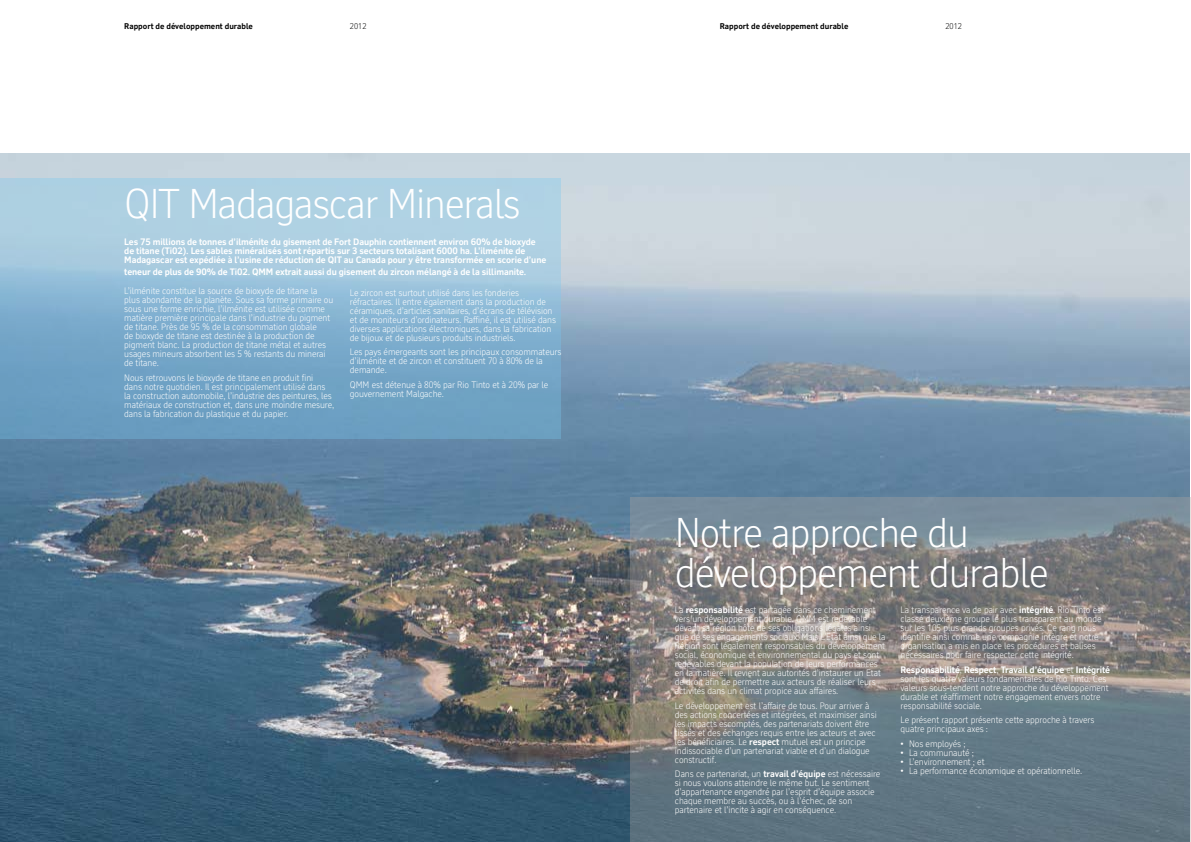
<style>
.page{position:relative;width:1191px;height:842px;background:#fff}
.page>*{position:absolute;margin:0;border:0;box-sizing:border-box;transform-origin:0 0}
.t1{font:300 40px/40px "RT Vickerman";letter-spacing:-.03em;color:#fff}
.t2{font:300 9px/9px "RT Vickerman";letter-spacing:-.01em;color:#fff}
.t3{font:700 9px/9px "RT Vickerman";letter-spacing:-.01em;color:#fff}
.t4{font:700 8px "RT Vickerman";color:#000}
.t5{font:300 8px "RT Vickerman";color:#000}
.s1{font-weight:700}
</style>
<div class="page">
<img style="left:0;top:153px;width:1189px;height:689px">
<svg style="left:0;top:178px;width:561px;height:261px;background:#8db8d3"></svg>
<svg style="left:630px;top:498px;width:561px;height:344px;background:#757e83"></svg>
<p class="t4" style="left:124px;top:21px;width:130px">Rapport de développement durable</p>
<p class="t5" style="left:350px;top:21px;width:18px">2012</p>
<p class="t4" style="left:720px;top:21px;width:130px">Rapport de développement durable</p>
<p class="t5" style="left:945px;top:21px;width:18px">2012</p>
<h1 class="t1" style="left:124px;top:183px;width:398px">QIT Madagascar Minerals</h1>
<p class="t3" style="left:124px;top:238px;width:423px">Les 75 millions de tonnes d’ilménite du gisement de Fort Dauphin contiennent environ 60% de bioxyde de titane (Ti02). Les sables minéralisés sont répartis sur 3 secteurs totalisant 6000 ha. L’ilménite de<br>Madagascar est expédiée à l’usine de réduction de QIT au Canada pour y être transformée en scorie d’une</p>
<p class="t3" style="left:124px;top:268px;width:403px">teneur de plus de 90% de Ti02. QMM extrait aussi du gisement du zircon mélangé à de la sillimanite.</p>
<p class="t2" style="left:124px;top:287px;width:210px">L’ilménite constitue la source de bioxyde de titane la plus abondante de la planète. Sous sa forme primaire ou sous une forme enrichie, l’ilménite est utilisée comme matière première principale dans l’industrie du pigment de titane. Près de 95 % de la consommation globale<br>de bioxyde de titane est destinée à la production de pigment blanc. La production de titane métal et autres usages mineurs absorbent les 5 % restants du minerai de titane.</p>
<p class="t2" style="left:124px;top:373px;width:211px">Nous retrouvons le bioxyde de titane en produit fini<br>dans notre quotidien. Il est principalement utilisé dans la construction automobile, l’industrie des peintures, les matériaux de construction et, dans une moindre mesure, dans la fabrication du plastique et du papier.</p>
<p class="t2" style="left:350px;top:288px;width:207px">Le zircon est surtout utilisé dans les fonderies réfractaires. Il entre également dans la production de céramiques, d’articles sanitaires, d’écrans de télévision et de moniteurs d’ordinateurs. Raffiné, il est utilisé dans diverses applications électroniques, dans la fabrication de bijoux et de plusieurs produits industriels.</p>
<p class="t2" style="left:350px;top:348px;width:213px">Les pays émergeants sont les principaux consommateurs d’ilménite et de zircon et constituent 70 à 80% de la demande.</p>
<p class="t2" style="left:350px;top:380px;width:200px">QMM est détenue à 80% par Rio Tinto et à 20% par le gouvernement Malgache.</p>
<h1 class="t1" style="left:675px;top:512px;width:375px">Notre approche du développement durable</h1>
<p class="t2" style="left:675px;top:605px;width:212px">La <span class="s1">responsabilité</span> est partagée dans ce cheminement vers un développement durable. QMM est redevable devant sa région hôte de ses obligations légales ainsi que de ses engagements sociaux. Mais L’Etat ainsi que la Région sont légalement responsables du développement social, économique et environnemental du pays et sont redevables devant la population de leurs performances en la matière. Il revient aux autorités d’instaurer un Etat de droit afin de permettre aux acteurs de réaliser leurs activités dans un climat propice aux affaires.</p>
<p class="t2" style="left:675px;top:701px;width:203px">Le développement est l’affaire de tous. Pour arriver à des actions concertées et intégrées, et maximiser ainsi les impacts escomptés, des partenariats doivent être tissés et des échanges requis entre les acteurs et avec les bénéficiaires. Le <span class="s1">respect</span> mutuel est un principe indissociable d’un partenariat viable et d’un dialogue constructif.</p>
<p class="t2" style="left:675px;top:770px;width:207px">Dans ce partenariat, un <span class="s1">travail d’équipe</span> est nécessaire si nous voulons atteindre le même but. Le sentiment d’appartenance engendré par l’esprit d’équipe associe chaque membre au succès, ou à l’échec, de son partenaire et l’incite à agir en conséquence.</p>
<p class="t2" style="left:900px;top:605px;width:205px">La transparence va de pair avec <span class="s1">intégrité</span>. Rio Tinto est classé deuxième groupe le plus transparent au monde sur les 105 plus grands groupes privés. Ce rang nous identifie ainsi comme une compagnie intègre et notre organisation a mis en place les procédures et balises nécessaires pour faire respecter cette intégrité.</p>
<p class="t2" style="left:900px;top:665px;width:211px"><span class="s1">Responsabilité</span>, <span class="s1">Respect</span>, <span class="s1">Travail d’équipe</span> et <span class="s1">Intégrité </span>sont les quatre valeurs fondamentales de Rio Tinto. Ces valeurs sous-tendent notre approche du développement durable et réaffirment notre engagement envers notre responsabilité sociale.</p>
<p class="t2" style="left:900px;top:716px;width:195px">Le présent rapport présente cette approche à travers quatre principaux axes :</p>
<p class="t2" style="left:900px;top:739px;width:66px">• Nos employés ;</p>
<p class="t2" style="left:900px;top:748px;width:75px">• La communauté ;</p>
<p class="t2" style="left:900px;top:757px;width:86px">• L’environnement ; et</p>
<p class="t2" style="left:900px;top:766px;width:183px">• La performance économique et opérationnelle.</p>
</div>
